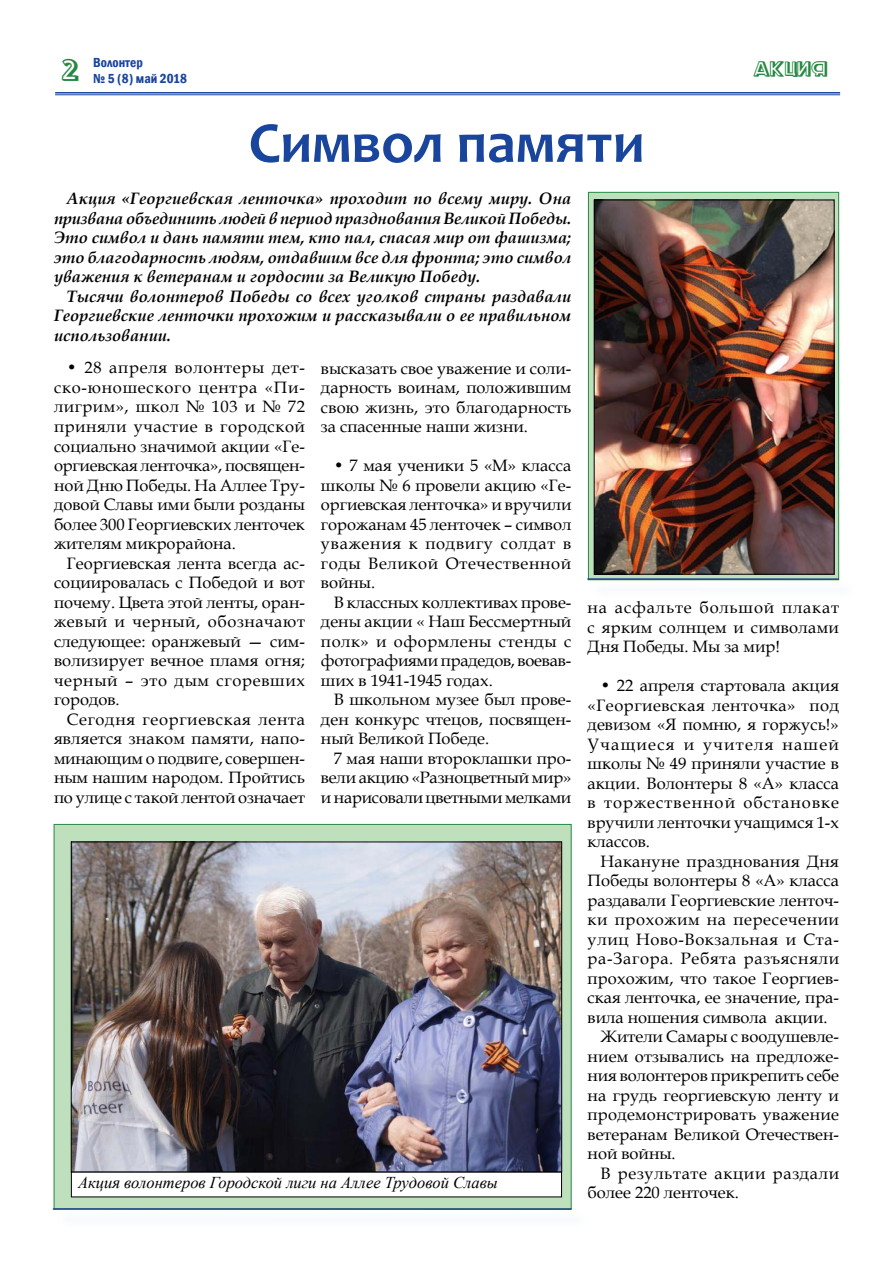
<style>
.page{position:relative;width:893px;height:1263px;background:#fff}
.page>*{position:absolute;margin:0;border:0;box-sizing:border-box;transform-origin:0 0}
.t1{font:700 58.5px "Candara";color:#19459d}
.t2{font:30px "DOCKERTHREE";color:#248842}
.t3{font:21px "DOCKERTHREE";color:#248842}
.t4{font:16.5px/19.5px "Book Antiqua";color:#000;text-align:justify}
.t5{font:italic 700 16.5px/19.5px "Book Antiqua";color:#000;text-align:justify}
.t6{font:16.5px "Book Antiqua";letter-spacing:.04em;color:#000}
.t7{font:italic 16.5px "Times New Roman";color:#000}
.t8{font:16.5px "Book Antiqua";letter-spacing:.02em;color:#000}
.t9{font:16.5px "Book Antiqua";letter-spacing:.035em;color:#000}
.t10{font:600 condensed 13.5px "Franklin Gothic";color:#19459d}
</style>
<div class="page">
<hr style="left:55px;top:92px;width:785px;height:2px;background:#19459d">
<hr style="left:55px;top:95px;width:785px;height:1px;background:#19459d">
<div style="left:54px;top:824px;width:517px;height:385px;background:#bfe0bd;border:1px solid #248842"></div>
<div style="left:56px;top:1210px;width:533px;height:18px;background:#fbfcfe"></div>
<hr style="left:53px;top:1208px;width:519px;height:2px;background:#25408f">
<svg style="left:588px;top:192px;width:251px;height:386px;background:#96ba97"></svg>
<div style="left:591px;top:580px;width:265px;height:18px;background:#fbfcfe"></div>
<hr style="left:587px;top:578px;width:252px;height:2px;background:#25408f">
<div style="left:71px;top:1172px;width:491px;height:25px;background:#fff"></div>
<img style="left:596px;top:202px;width:236px;height:370px">
<div style="left:594px;top:200px;width:240px;height:374px;border:1px solid #000"></div>
<img style="left:73px;top:844px;width:487px;height:326px">
<div style="left:71px;top:842px;width:491px;height:330px;border:1px solid #000"></div>
<h2 class="t2" style="left:62px;top:51px;width:19px">2</h2>
<p class="t10" style="left:93px;top:53px;width:51px">Волонтер</p>
<p class="t10" style="left:93px;top:69px;width:95px">№ 5 (8) май 2018</p>
<p class="t3" style="left:753px;top:56px;width:76px">акция</p>
<h1 class="t1" style="left:249px;top:106px;width:397px">Символ памяти</h1>
<p class="t5" style="left:54px;top:189px;width:519px;text-indent:13px">Акция «Георгиевская ленточка» проходит по всему миру. Она призвана объединить людей в период празднования Великой Победы.<br>Это символ и дань памяти тем, кто пал, спасая мир от фашизма; это благодарность людям, отдавшим все для фронта; это символ уважения к ветеранам и гордости за Великую Победу.</p>
<p class="t5" style="left:54px;top:286px;width:519px;text-indent:13px">Тысячи волонтеров Победы со всех уголков страны раздавали Георгиевские ленточки прохожим и рассказывали о ее правильном использовании.</p>
<p class="t4" style="left:54px;top:358px;width:252px;text-indent:13px">• 28 апреля волонтеры дет&shy;ско-юношеского центра «Пи&shy;лигрим», школ № 103 и № 72 приняли участие в городской социально значимой акции «Ге&shy;оргиевская ленточка», посвящен&shy;ной Дню Победы. На Аллее Тру&shy;довой Славы ими были розданы более 300 Георгиевских ленточек жителям микрорайона.</p>
<p class="t4" style="left:54px;top:553px;width:252px;text-indent:13px">Георгиевская лента всегда ас&shy;социировалась с Победой и вот почему. Цвета этой ленты, оран&shy;жевый и черный, обозначают следующее: оранжевый — сим&shy;волизирует вечное пламя огня; черный – это дым сгоревших городов.</p>
<p class="t4" style="left:54px;top:709px;width:252px;text-indent:13px">Сегодня георгиевская лента является знаком памяти, напо&shy;минающим о подвиге, совершен&shy;ным нашим народом. Пройтись по улице с такой лентой означает</p>
<p class="t4" style="left:321px;top:358px;width:252px">высказать свое уважение и соли&shy;дарность воинам, положившим свою жизнь, это благодарность за спасенные наши жизни.</p>
<p class="t4" style="left:321px;top:455px;width:252px;text-indent:13px">• 7 мая ученики 5 «М» класса школы № 6 провели акцию «Ге&shy;оргиевская ленточка» и вручили горожанам 45 ленточек – символ уважения к подвигу солдат в годы Великой Отечественной войны.</p>
<p class="t4" style="left:321px;top:592px;width:252px;text-indent:13px">В классных коллективах прове&shy;дены акции « Наш Бессмертный полк» и оформлены стенды с фотографиями прадедов, воевав&shy;ших в 1941-1945 годах.</p>
<p class="t4" style="left:321px;top:689px;width:252px;text-indent:13px">В школьном музее был прове&shy;ден конкурс чтецов, посвящен&shy;ный Великой Победе.</p>
<p class="t4" style="left:321px;top:748px;width:252px;text-indent:13px">7 мая наши второклашки про&shy;вели акцию «Разноцветный мир» и нарисовали цветными мелками</p>
<p class="t4" style="left:588px;top:597px;width:253px">на асфальте большой плакат с ярким солнцем и символами Дня Победы. Мы за мир!</p>
<p class="t4" style="left:588px;top:675px;width:253px;text-indent:13px">• 22 апреля стартовала акция «Георгиевская ленточка» под девизом «Я помню, я горжусь!» Учащиеся и учителя нашей школы № 49 приняли участие в акции. Волонтеры 8 «А» класса в торжественной обстановке вручили ленточки учащимся 1-х классов.</p>
<p class="t8" style="left:600px;top:849px;width:240px">Накануне празднования Дня</p>
<p class="t4" style="left:588px;top:870px;width:253px">Победы волонтеры 8 «А» класса</p>
<p class="t4" style="left:588px;top:890px;width:253px">раздавали Георгиевские ленточ-</p>
<p class="t9" style="left:588px;top:908px;width:253px">ки прохожим на пересечении</p>
<p class="t6" style="left:588px;top:927px;width:253px">улиц Ново-Вокзальная и Ста-</p>
<p class="t6" style="left:588px;top:947px;width:253px">ра-Загора. Ребята разъясняли</p>
<p class="t4" style="left:588px;top:968px;width:253px">прохожим, что такое Георгиев-</p>
<p class="t4" style="left:588px;top:987px;width:253px">ская ленточка, ее значение, пра-</p>
<p class="t4" style="left:588px;top:1007px;width:241px">вила ношения символа акции.</p>
<p class="t4" style="left:600px;top:1026px;width:240px">Жители Самары с воодушевле-</p>
<p class="t4" style="left:588px;top:1046px;width:253px">нием отзывались на предложе-</p>
<p class="t4" style="left:588px;top:1065px;width:253px">ния волонтеров прикрепить себе</p>
<p class="t4" style="left:588px;top:1085px;width:253px">на грудь георгиевскую ленту и</p>
<p class="t4" style="left:588px;top:1104px;width:253px">продемонстрировать уважение</p>
<p class="t4" style="left:588px;top:1124px;width:253px">ветеранам Великой Отечествен-</p>
<p class="t4" style="left:588px;top:1143px;width:90px">ной войны.</p>
<p class="t6" style="left:600px;top:1161px;width:240px">В результате акции раздали</p>
<p class="t4" style="left:588px;top:1182px;width:153px">более 220 ленточек.</p>
<p class="t7" style="left:78px;top:1171px;width:421px">Акция волонтеров Городской лиги на Аллее Трудовой Славы</p>
</div>
